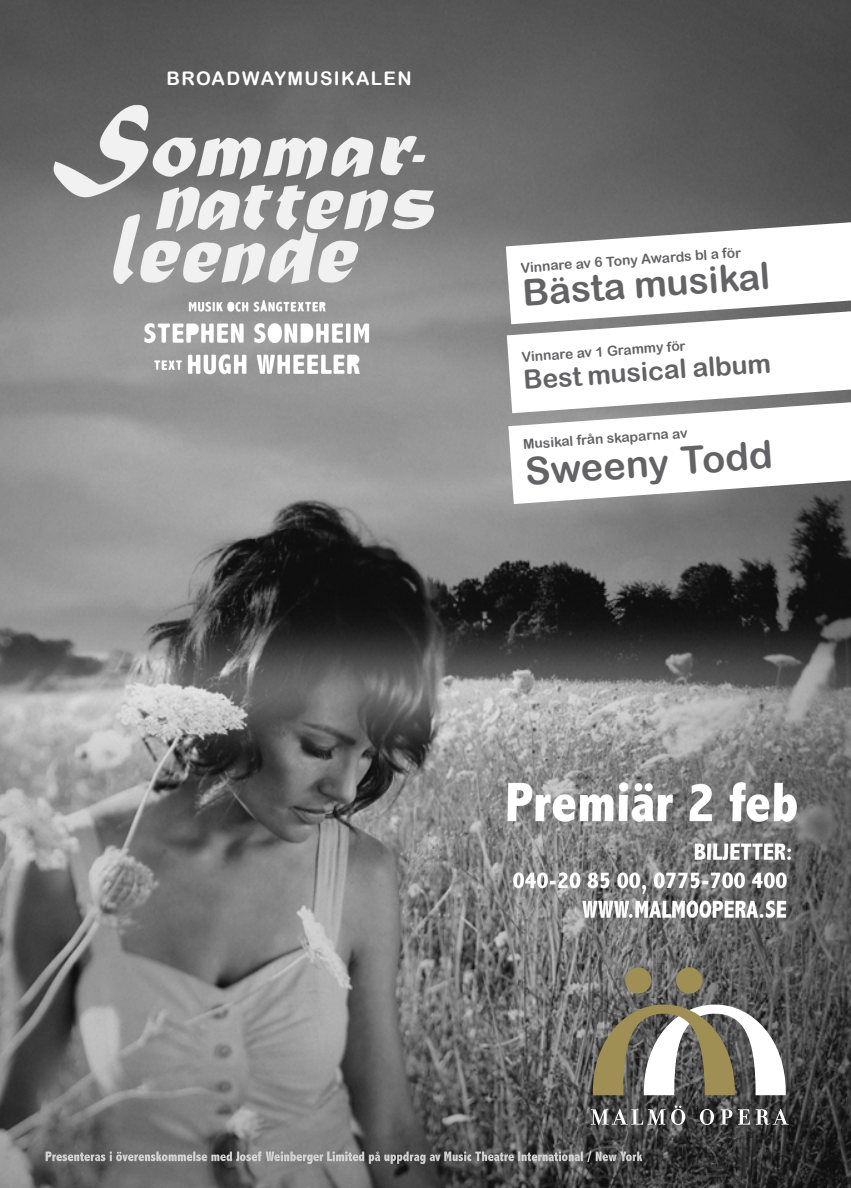
<style>
.page{position:relative;width:851px;height:1188px;background:#fff}
.page>*{position:absolute;margin:0;border:0;box-sizing:border-box;transform-origin:0 0}
.t1{font:38px "Arial Rounded MT Bold";color:#636366}
.t2{font:36.75px "Arial Rounded MT Bold";color:#636366}
.t3{font:26.5px "Arial Rounded MT Bold";color:#636366}
.t4{font:18.75px "Arial Rounded MT Bold";letter-spacing:.07em;color:#fff}
.t5{font:13.75px "Arial Rounded MT Bold";color:#636366}
</style>
<div class="page">
<img style="left:0;top:0;width:850px;height:1187px">
<img style="left:495px;top:766px;width:315px;height:68px">
<img style="left:684px;top:839px;width:107px;height:34px">
<img style="left:509px;top:867px;width:280px;height:34px">
<img style="left:575px;top:898px;width:224px;height:34px">
<svg style="left:592px;top:1004px;width:193px;height:90px"></svg>
<div style="left:625px;top:967px;width:26px;height:26px;background:#9f8f54;border-radius:50%"></div>
<div style="left:676px;top:967px;width:26px;height:26px;background:#9f8f54;border-radius:50%"></div>
<svg style="left:590px;top:1108px;width:75px;height:16px"></svg>
<svg style="left:671px;top:1105px;width:14px;height:19px"></svg>
<svg style="left:699px;top:1108px;width:15px;height:16px"></svg>
<svg style="left:720px;top:1108px;width:29px;height:16px"></svg>
<svg style="left:755px;top:1108px;width:33px;height:16px"></svg>
<img style="left:38px;top:1148px;width:609px;height:19px">
<img style="left:45px;top:98px;width:404px;height:296px">
<svg style="left:505px;top:221px;width:345px;height:283px"></svg>
<p class="t4" style="left:167px;top:68px;width:246px">BROADWAYMUSIKALEN</p>
<p class="t5" style="left:520px;top:259px;width:226px;rotate:-4deg">VINNARE AV 6 TONY AWARDS BLA FÖR</p>
<p class="t2" style="left:521px;top:271px;width:261px;rotate:-4deg">BÄSTA MUSIKAL</p>
<p class="t5" style="left:521px;top:348px;width:169px;rotate:-4deg">VINNARE AV 1 GRAMMY FÖR</p>
<p class="t3" style="left:522px;top:364px;width:248px;rotate:-4deg">BEST M USICALALBUM</p>
<p class="t5" style="left:522px;top:436px;width:166px;rotate:-4deg">MUSIKALFRÅN SKAPARNA AV</p>
<p class="t1" style="left:523px;top:449px;width:254px;rotate:-4deg">SWEENY TODD</p>
</div>
